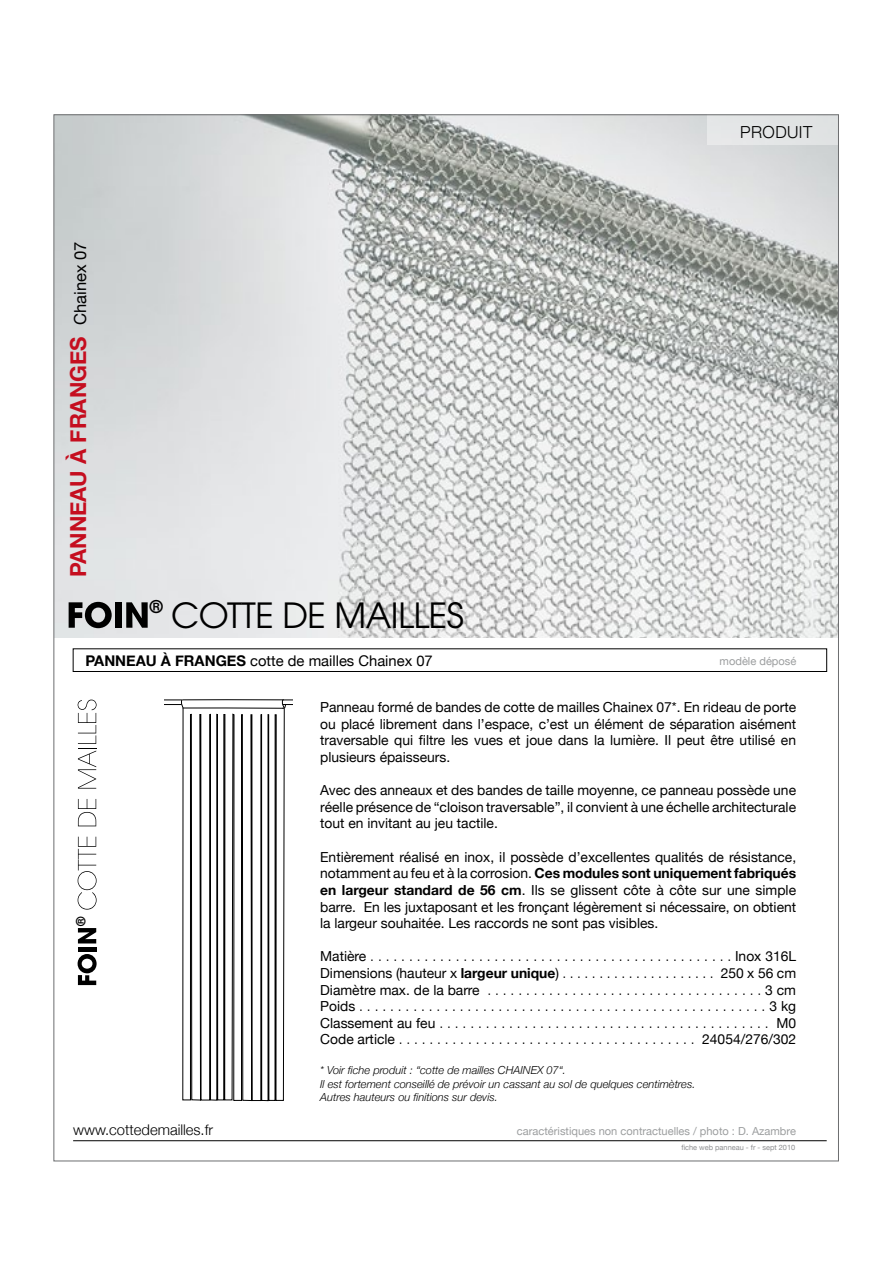
<style>
.page{position:relative;width:893px;height:1263px;background:#fff}
.page>*{position:absolute;margin:0;border:0;box-sizing:border-box;transform-origin:0 0}
.t1{font:34.5px "Avant Garde";letter-spacing:-.015em;color:#000}
.t2{font:700 22.2px "Helvetica Neue";color:#c50e1f}
.t3{font:600 17.4px "Avant Garde";color:#000}
.t4{font:300 16.65px "Helvetica Neue";letter-spacing:.025em;color:#000}
.t5{font:14.7px "Helvetica Neue";color:#000}
.t6{font:300 14.7px "Helvetica Neue";color:#000}
.t7{font:13.8px/16.6px "Helvetica Neue";color:#000;text-align:justify}
.t8{font:300 13.8px/16.6px "Helvetica Neue";color:#000;text-align:justify}
.t9{font:600 12.6px "Avant Garde";color:#000}
.t10{font:italic 300 11.1px/13.4px "Helvetica Neue";color:#000}
.t11{font:11.1px "Helvetica Neue";color:#9c9e9f}
.t12{font:7.35px "Helvetica Neue";color:#8d8e90}
.s1{font-weight:400;font-size:16.65px;color:#000}
.s2{font-weight:700}
.s3{font-weight:400}
</style>
<div class="page">
<img style="left:56px;top:117px;width:781px;height:521px">
<div style="left:707px;top:115px;width:132px;height:30px;background:#e2e5e5"></div>
<svg style="left:69px;top:602px;width:43px;height:26px"></svg>
<div style="left:115px;top:602px;width:7px;height:26px;background:#000"></div>
<svg style="left:126px;top:602px;width:22px;height:26px"></svg>
<div style="left:73px;top:649px;width:754px;height:23px;border:1px solid #000"></div>
<hr style="left:73px;top:1140px;width:754px;height:1px;background:#000">
<svg style="left:165px;top:700px;width:128px;height:401px"></svg>
<svg style="left:78px;top:954px;width:19px;height:31px"></svg>
<hr style="left:78px;top:947px;width:18px;height:4px;background:#000">
<svg style="left:78px;top:928px;width:18px;height:15px"></svg>
<svg style="left:78px;top:837px;width:19px;height:72px"></svg>
<svg style="left:78px;top:799px;width:18px;height:27px"></svg>
<svg style="left:78px;top:700px;width:19px;height:89px"></svg>
<h2 class="t2" style="left:64px;top:577px;width:337px;rotate:-90deg">panneau à franges <span class="s1">Chainex 07</span></h2>
<p class="t3" style="left:150px;top:595px;width:14px">®</p>
<h1 class="t1" style="left:68px;top:595px;width:398px"><span class="s2">FOIN</span><sup>®</sup> COTTE DE MAILLES</h1>
<p class="t4" style="left:740px;top:122px;width:74px">produit</p>
<p class="t5" style="left:85px;top:652px;width:349px"><span class="s2">panneau à franges</span> cotte de mailles Chainex 07</p>
<p class="t7" style="left:320px;top:699px;width:477px">Panneau formé de bandes de cotte de mailles Chainex 07*. En rideau de porte ou placé librement dans l’espace, c’est un élément de séparation aisément traversable qui filtre les vues et joue dans la lumière. Il peut être utilisé en plusieurs épaisseurs.</p>
<p class="t7" style="left:320px;top:782px;width:477px">Avec des anneaux et des bandes de taille moyenne, ce panneau possède une réelle présence de “cloison traversable”, il convient à une échelle architecturale tout en invitant au jeu tactile.</p>
<p class="t7" style="left:320px;top:848px;width:477px">Entièrement réalisé en inox, il possède d’excellentes qualités de résistance, notamment au feu et à la corrosion. <span class="s2">Ces modules sont uniquement fabriqués en largeur standard de 56 cm</span>. Ils se glissent côte à côte sur une simple barre. En les juxtaposant et les fronçant légèrement si nécessaire, on obtient la largeur souhaitée. Les raccords ne sont pas visibles.</p>
<p class="t8" style="left:320px;top:948px;width:477px"><span class="s3">Matière</span> . . . . . . . . . . . . . . . . . . . . . . . . . . . . . . . . . . . . . . . . . . . . . . . <span class="s3">Inox 316L dimensions (hauteur x</span> <span class="s2">largeur unique</span><span class="s3">)</span> . . . . . . . . . . . . . . . . . . . . . <span class="s3">250 x 56 cm diamètre max. de la barre</span> . . . . . . . . . . . . . . . . . . . . . . . . . . . . . . . . . . . . <span class="s3">3 cm Poids</span> . . . . . . . . . . . . . . . . . . . . . . . . . . . . . . . . . . . . . . . . . . . . . . . . . . . . . <span class="s3">3 kg Classement au feu</span> . . . . . . . . . . . . . . . . . . . . . . . . . . . . . . . . . . . . . . . . . . . <span class="s3">M0<br>Code article</span> . . . . . . . . . . . . . . . . . . . . . . . . . . . . . . . . . . . . . . . <span class="s3">24054/276/302</span></p>
<p class="t10" style="left:320px;top:1063px;width:377px">* Voir fiche produit : “cotte de mailles CHAINEX 07“.<br>Il est fortement conseillé de prévoir un cassant au sol de quelques centimètres.<br>Autres hauteurs ou finitions sur devis.</p>
<p class="t6" style="left:73px;top:1121px;width:142px">www.cottedemailles.fr</p>
<p class="t11" style="left:720px;top:655px;width:78px">modèle déposé</p>
<p class="t9" style="left:73px;top:926px;width:11px;rotate:-90deg">®</p>
<p class="t11" style="left:517px;top:1124px;width:280px">caractéristiques non contractuelles / photo : d. Azambre</p>
<p class="t12" style="left:681px;top:1143px;width:115px">fiche web panneau - fr - sept 2010</p>
</div>
